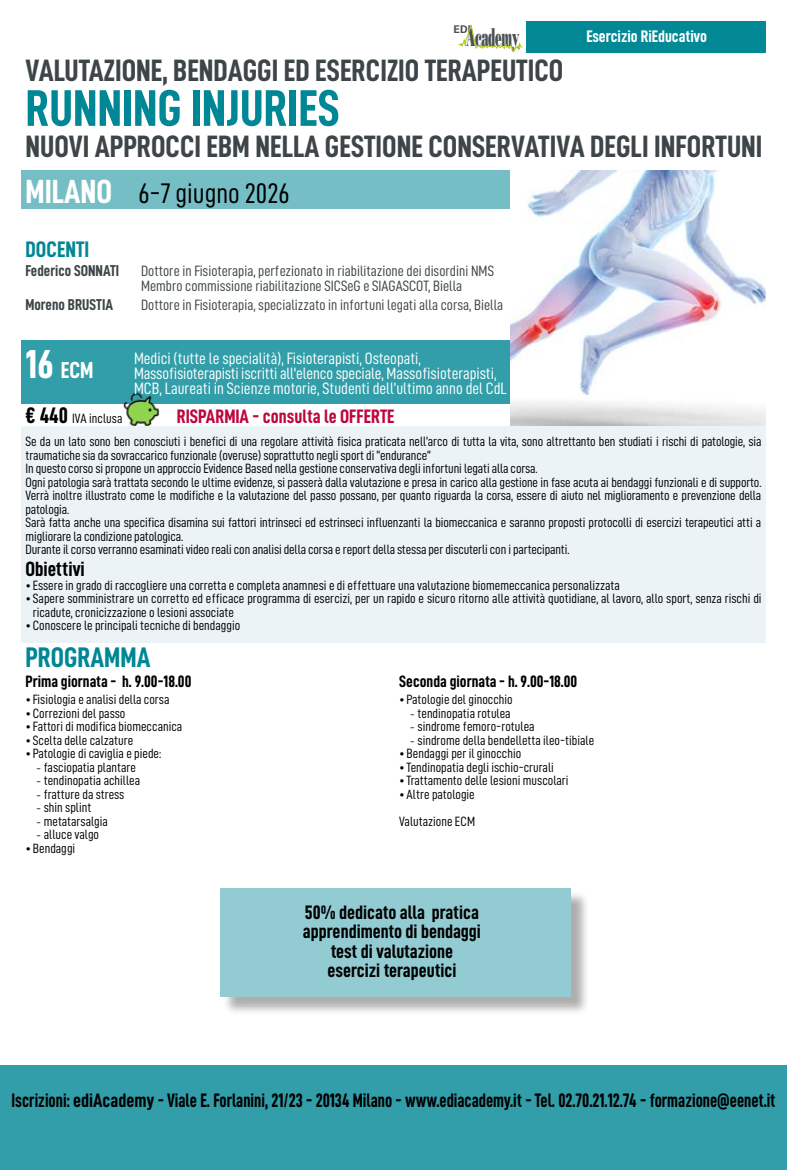
<style>
.page{position:relative;width:787px;height:1170px;background:#fff}
.page>*{position:absolute;margin:0;border:0;box-sizing:border-box;transform-origin:0 0}
.t1{font:51.6px "D DIN Condensed Bold";color:#008795}
.t2{font:30.9px "D DIN Condensed Bold";color:#3d4548}
.t3{font:28.35px "D DIN Condensed";color:#000}
.t4{font:28.35px "D DIN Condensed Bold";color:#008795}
.t5{font:25.35px "Bodoni Std Poster";letter-spacing:-.03em;color:#4a5256;scale:.43 1}
.t6{font:23.25px "D DIN Condensed Bold";color:#fff}
.t7{font:22.5px "D DIN Condensed Bold";color:#008795}
.t8{font:20.7px "D DIN Condensed Bold";color:#000}
.t9{font:19.5px "D DIN Condensed Bold";color:#000;scale:.9 1}
.t10{font:19.5px/19.5px "D DIN Condensed Bold";color:#000;text-align:center}
.t11{font:19.5px "D DIN Condensed Bold";color:#bd063c}
.t12{font:16.8px "D DIN Condensed Bold";color:#fff}
.t13{font:16.5px/15px "D DIN Condensed";color:#fff}
.t14{font:16.5px "D DIN Condensed Bold";color:#000}
.t15{font:15.75px "D DIN Condensed Bold";color:#3d4548}
.t16{font:15px/15px "D DIN Condensed";color:#3d4548}
.t17{font:13.5px/13.5px "D DIN Condensed";letter-spacing:-.005em;color:#000}
.t18{font:700 10.65px "Univers LT Std";color:#4a5256}
.s1{font-family:"D DIN Condensed Bold";font-size:33.6px;color:#fff}
.s2{font-size:40.5px}
.s3{font-family:"D DIN Condensed Bold";font-size:22.5px}
.s4{font-family:"Avenir LT Std";font-weight:300}
</style>
<div class="page">
<div style="left:526px;top:21px;width:239px;height:31px;background:#008795"></div>
<svg style="left:458px;top:24px;width:64px;height:28px"></svg>
<div style="left:21px;top:340px;width:489px;height:64px;background:#319ea9"></div>
<div style="left:0;top:1064px;width:787px;height:105px;background:#319ea9"></div>
<div style="left:21px;top:170px;width:489px;height:38px;background:#76bec6"></div>
<img style="left:123px;top:392px;width:37px;height:34px">
<div style="left:223px;top:890px;width:366px;height:125px;background:#000;opacity:.75"></div>
<div style="left:220px;top:887px;width:350px;height:109px;background:#92cbd1"></div>
<div style="left:21px;top:426px;width:744px;height:217px;background:#ecf3f7"></div>
<img style="left:510px;top:170px;width:255px;height:255px">
<p class="t18" style="left:453px;top:23px;width:19px">EDI</p>
<h3 class="t5" style="left:466px;top:21px;width:126px">Academy</h3>
<p class="t12" style="left:586px;top:27px;width:122px">Esercizio RiEducativo</p>
<h2 class="t2" style="left:26px;top:53px;width:539px">VALUTAZIONE, BENDAGGI ED ESERCIZIO TERAPEUTICO</h2>
<h1 class="t1" style="left:26px;top:80px;width:316px">RUNNING INJURIES</h1>
<h2 class="t2" style="left:26px;top:130px;width:738px">NUOVI APPROCCI EBM NELLA GESTIONE CONSERVATIVA DEGLI INFORTUNI</h2>
<h3 class="t3" style="left:26px;top:178px;width:266px"><span class="s1">MILANO</span> 6-7 giugno 2026</h3>
<h3 class="t7" style="left:26px;top:237px;width:65px">DOCENTI</h3>
<p class="t15" style="left:26px;top:262px;width:95px">Federico SONNATI</p>
<p class="t16" style="left:141px;top:263px;width:354px">Dottore in Fisioterapia, perfezionato in riabilitazione dei disordini NMS<br>Membro commissione riabilitazione SICSeG e SIAGASCOT, Biella</p>
<p class="t15" style="left:26px;top:296px;width:89px">Moreno BRUSTIA</p>
<p class="t16" style="left:141px;top:297px;width:363px">Dottore in Fisioterapia, specializzato in infortuni legati alla corsa, Biella</p>
<h3 class="t6" style="left:26px;top:357px;width:69px"><span class="s2">16</span> ECM</h3>
<p class="t13" style="left:134px;top:350px;width:374px">Medici (tutte le specialità), Fisioterapisti, Osteopati,<br>Massofisioterapisti iscritti all'elenco speciale, Massofisioterapisti,<br>MCB, Laureati in Scienze motorie, Studenti dell’ultimo anno del CdL</p>
<p class="t17" style="left:26px;top:411px;width:98px"><span class="s3">€ 440</span> IVA inclusa</p>
<h3 class="t11" style="left:177px;top:405px;width:219px">RISPARMIA - consulta le OFFERTE</h3>
<p class="t17" style="left:26px;top:434px;width:737px">Se da un lato sono ben conosciuti i benefici di una regolare attività fisica praticata nell’arco di tutta la vita, sono altrettanto ben studiati i rischi di patologie, sia traumatiche sia da sovraccarico funzionale (overuse) soprattutto negli sport di “endurance”<br>In questo corso si propone un approccio Evidence Based nella gestione conservativa degli infortuni legati alla corsa.<br>Ogni patologia sarà trattata secondo le ultime evidenze, si passerà dalla valutazione e presa in carico alla gestione in fase acuta ai bendaggi funzionali e di supporto.<br>Verrà inoltre illustrato come le modifiche e la valutazione del passo possano, per quanto riguarda la corsa, essere di aiuto nel miglioramento e prevenzione della patologia.<br>Sarà fatta anche una specifica disamina sui fattori intrinseci ed estrinseci influenzanti la biomeccanica e saranno proposti protocolli di esercizi terapeutici atti a migliorare la condizione patologica.<br>Durante il corso verranno esaminati video reali con analisi della corsa e report della stessa per discuterli con i partecipanti.</p>
<h3 class="t8" style="left:26px;top:557px;width:61px">Obiettivi</h3>
<p class="t17" style="left:26px;top:578px;width:596px">• Essere in grado di raccogliere una corretta e completa anamnesi e di effettuare una valutazione biomemeccanica personalizzata</p>
<p class="t17" style="left:33px;top:591px;width:730px;text-indent:-7px">• Sapere somministrare un corretto ed efficace programma di esercizi, per un rapido e sicuro ritorno alle attività quotidiane, al lavoro, allo sport, senza rischi di ricadute, cronicizzazione o lesioni associate</p>
<p class="t17" style="left:26px;top:618px;width:216px">• Conoscere le principali tecniche di bendaggio</p>
<h3 class="t4" style="left:26px;top:641px;width:126px">PROGRAMMA</h3>
<p class="t14" style="left:26px;top:671px;width:167px">Prima giornata - h. 9.00-18.00</p>
<p class="t17" style="left:26px;top:692px;width:145px">• Fisiologia e analisi della corsa</p>
<p class="t17" style="left:26px;top:706px;width:101px">• Correzioni del passo</p>
<p class="t17" style="left:26px;top:719px;width:158px">• Fattori di modifica biomeccanica</p>
<p class="t17" style="left:26px;top:733px;width:109px">• Scelta delle calzature</p>
<p class="t17" style="left:26px;top:746px;width:137px">• Patologie di caviglia e piede:</p>
<p class="t17" style="left:36px;top:760px;width:101px"><span class="s4">-</span> fasciopatia plantare</p>
<p class="t17" style="left:36px;top:773px;width:105px"><span class="s4">-</span> tendinopatia achillea</p>
<p class="t17" style="left:36px;top:787px;width:89px"><span class="s4">-</span> fratture da stress</p>
<p class="t17" style="left:36px;top:800px;width:56px"><span class="s4">-</span> shin splint</p>
<p class="t17" style="left:36px;top:814px;width:73px"><span class="s4">-</span> metatarsalgia</p>
<p class="t17" style="left:36px;top:827px;width:64px"><span class="s4">-</span> alluce valgo</p>
<p class="t17" style="left:26px;top:841px;width:51px">• Bendaggi</p>
<p class="t14" style="left:399px;top:671px;width:179px">Seconda giornata - h. 9.00-18.00</p>
<p class="t17" style="left:399px;top:692px;width:115px">• Patologie del ginocchio</p>
<p class="t17" style="left:410px;top:706px;width:102px"><span class="s4">-</span> tendinopatia rotulea</p>
<p class="t17" style="left:410px;top:719px;width:126px"><span class="s4">-</span> sindrome femoro-rotulea</p>
<p class="t17" style="left:410px;top:733px;width:185px"><span class="s4">-</span> sindrome della bendelletta ileo-tibiale</p>
<p class="t17" style="left:399px;top:746px;width:123px">• Bendaggi per il ginocchio</p>
<p class="t17" style="left:399px;top:760px;width:156px">• Tendinopatia degli ischio-crurali</p>
<p class="t17" style="left:399px;top:773px;width:171px">• Trattamento delle lesioni muscolari</p>
<p class="t17" style="left:399px;top:780px;width:77px;line-height:27px">• Altre patologie<br>Valutazione ECM</p>
<h3 class="t10" style="left:303px;top:901px;width:179px">50% dedicato alla pratica apprendimento di bendaggi test di valutazione esercizi terapeutici</h3>
<h3 class="t9" style="left:12px;top:1089px;width:850px">Iscrizioni: ediAcademy - Viale E. Forlanini, 21/23 - 20134 Milano - www.ediacademy.it - Tel. 02.70.21.12.74 - formazione@eenet.it</h3>
</div>
